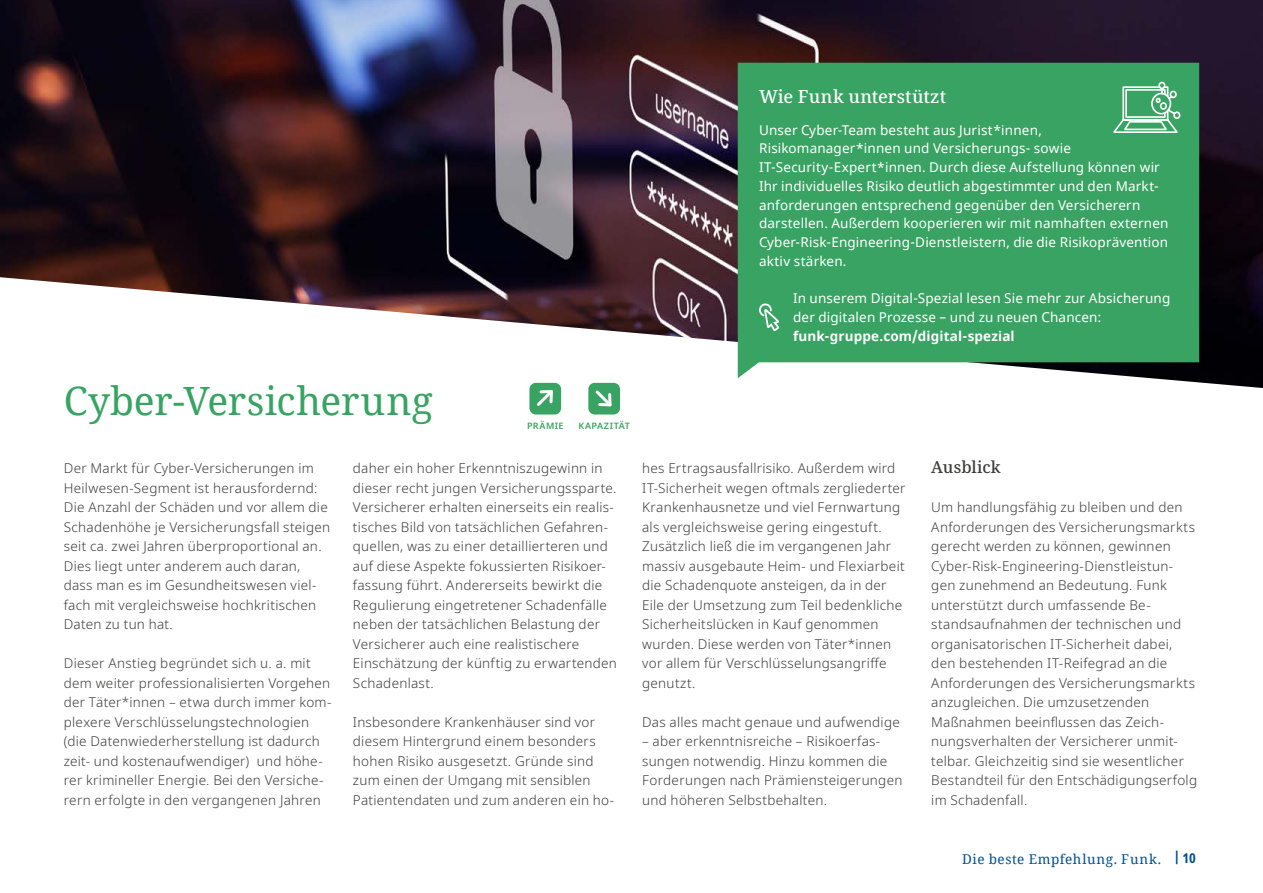
<style>
.page{position:relative;width:1263px;height:893px;background:#fff}
.page>*{position:absolute;margin:0;border:0;box-sizing:border-box;transform-origin:0 0}
.t1{font:39px "Noto Serif";letter-spacing:-.005em;color:#38a362}
.t2{font:500 18px "Noto Serif";letter-spacing:.01em;color:#fff}
.t3{font:500 16.5px "Noto Serif";letter-spacing:.005em;color:#3c3c3b}
.t4{font:300 13.5px/19.5px "Noto Sans";letter-spacing:.02em;color:#3c3c3b}
.t5{font:13.5px/18.8px "Noto Sans";letter-spacing:.015em;color:#fff}
.t6{font:700 13.5px "Noto Sans";letter-spacing:.01em;color:#fff}
.t7{font:13.5px "Noto Serif";letter-spacing:.045em;color:#005092}
.t8{font:600 9px "Noto Sans";letter-spacing:.05em;color:#38a362}
.s1{font-family:"Noto Sans";font-weight:700;font-stretch:condensed}
</style>
<div class="page">
<img style="left:0;top:0;width:1263px;height:388px">
<div style="left:529px;top:383px;width:32px;height:31px;background:#38a362;border-radius:6px"></div>
<div style="left:588px;top:383px;width:32px;height:31px;background:#38a362;border-radius:6px"></div>
<svg style="left:595px;top:390px;width:17px;height:17px"></svg>
<svg style="left:537px;top:390px;width:16px;height:16px"></svg>
<div style="left:738px;top:63px;width:461px;height:315px;background:#38a362"></div>
<svg style="left:759px;top:303px;width:20px;height:28px"></svg>
<svg style="left:1111px;top:81px;width:70px;height:53px"></svg>
<h2 class="t2" style="left:759px;top:84px;width:189px">Wie Funk unterstützt</h2>
<p class="t5" style="left:759px;top:121px;width:411px">Unser Cyber-Team besteht aus Jurist*innen, Risikomanager*innen und Versicherungs- sowie IT-Security-Expert*innen. Durch diese Aufstellung können wir Ihr individuelles Risiko deutlich abgestimmter und den Markt&shy;anforderungen entsprechend gegenüber den Versicherern darstellen. Außerdem kooperieren wir mit namhaften externen Cyber-Risk-Engineering-Dienstleistern, die die Risikoprävention aktiv stärken.</p>
<p class="t5" style="left:793px;top:290px;width:379px">In unserem Digital-Spezial lesen Sie mehr zur Absicherung der digitalen Prozesse – und zu neuen Chancen:</p>
<p class="t6" style="left:793px;top:327px;width:223px">funk-gruppe.com/digital-spezial</p>
<h1 class="t1" style="left:64px;top:374px;width:370px">Cyber-Versicherung</h1>
<p class="t8" style="left:527px;top:419px;width:38px">PRÄMIE</p>
<p class="t8" style="left:578px;top:419px;width:53px">KAPAZITÄT</p>
<p class="t4" style="left:64px;top:459px;width:268px">Der Markt für Cyber-Versicherungen im Heilwesen-Segment ist herausfordernd:<br>Die Anzahl der Schäden und vor allem die Schadenhöhe je Versicherungsfall steigen seit ca. zwei Jahren überproportional an.<br>Dies liegt unter anderem auch daran, dass man es im Gesundheitswesen viel&shy;fach mit vergleichsweise hochkritischen Daten zu tun hat.</p>
<p class="t4" style="left:64px;top:654px;width:269px">Dieser Anstieg begründet sich u. a. mit dem weiter professionalisierten Vorgehen der Täter*innen – etwa durch immer kom&shy;plexere Verschlüsselungstechnologien (die Datenwiederherstellung ist dadurch zeit- und kostenaufwendiger) und höhe&shy;rer krimineller Energie. Bei den Versiche&shy;rern erfolgte in den vergangenen Jahren</p>
<p class="t4" style="left:353px;top:459px;width:266px">daher ein hoher Erkenntniszugewinn in dieser recht jungen Versicherungssparte.<br>Versicherer erhalten einerseits ein realis&shy;tisches Bild von tatsächlichen Gefahren&shy;quellen, was zu einer detaillierteren und auf diese Aspekte fokussierten Risikoer&shy;fassung führt. Andererseits bewirkt die Regulierung eingetretener Schadenfälle neben der tatsächlichen Belastung der Versicherer auch eine realistischere Einschätzung der künftig zu erwartenden Schadenlast.</p>
<p class="t4" style="left:353px;top:712px;width:263px">Insbesondere Krankenhäuser sind vor diesem Hintergrund einem besonders hohen Risiko ausgesetzt. Gründe sind zum einen der Umgang mit sensiblen Patientendaten und zum anderen ein ho-</p>
<p class="t4" style="left:642px;top:459px;width:265px">hes Ertragsausfallrisiko. Außerdem wird IT-Sicherheit wegen oftmals zergliederter Krankenhausnetze und viel Fernwartung als vergleichsweise gering eingestuft.<br>Zusätzlich ließ die im vergangenen Jahr massiv ausgebaute Heim- und Flexiarbeit die Schadenquote ansteigen, da in der Eile der Umsetzung zum Teil bedenkliche Sicherheitslücken in Kauf genommen wurden. Diese werden von Täter*innen vor allem für Verschlüsselungsangriffe genutzt.</p>
<p class="t4" style="left:642px;top:712px;width:259px">Das alles macht genaue und aufwendige</p>
<p class="t4" style="left:642px;top:732px;width:262px">– aber erkenntnisreiche – Risikoerfas&shy;sungen notwendig. Hinzu kommen die Forderungen nach Prämiensteigerungen und höheren Selbstbehalten.</p>
<p class="t3" style="left:931px;top:456px;width:71px">Ausblick</p>
<p class="t4" style="left:931px;top:498px;width:267px">Um handlungsfähig zu bleiben und den Anforderungen des Versicherungsmarkts gerecht werden zu können, gewinnen Cyber-Risk-Engineering-Dienstleistun&shy;gen zunehmend an Bedeutung. Funk unterstützt durch umfassende Be&shy;standsaufnahmen der technischen und organisatorischen IT-Sicherheit dabei, den bestehenden IT-Reifegrad an die Anforderungen des Versicherungsmarkts anzugleichen. Die umzusetzenden Maßnahmen beeinflussen das Zeich&shy;nungsverhalten der Versicherer unmit&shy;telbar. Gleichzeitig sind sie wesentlicher Bestandteil für den Entschädigungserfolg im Schadenfall.</p>
<p class="t7" style="left:962px;top:849px;width:235px">Die beste Empfehlung. Funk. <sup>|</sup> <span class="s1">10</span></p>
</div>
